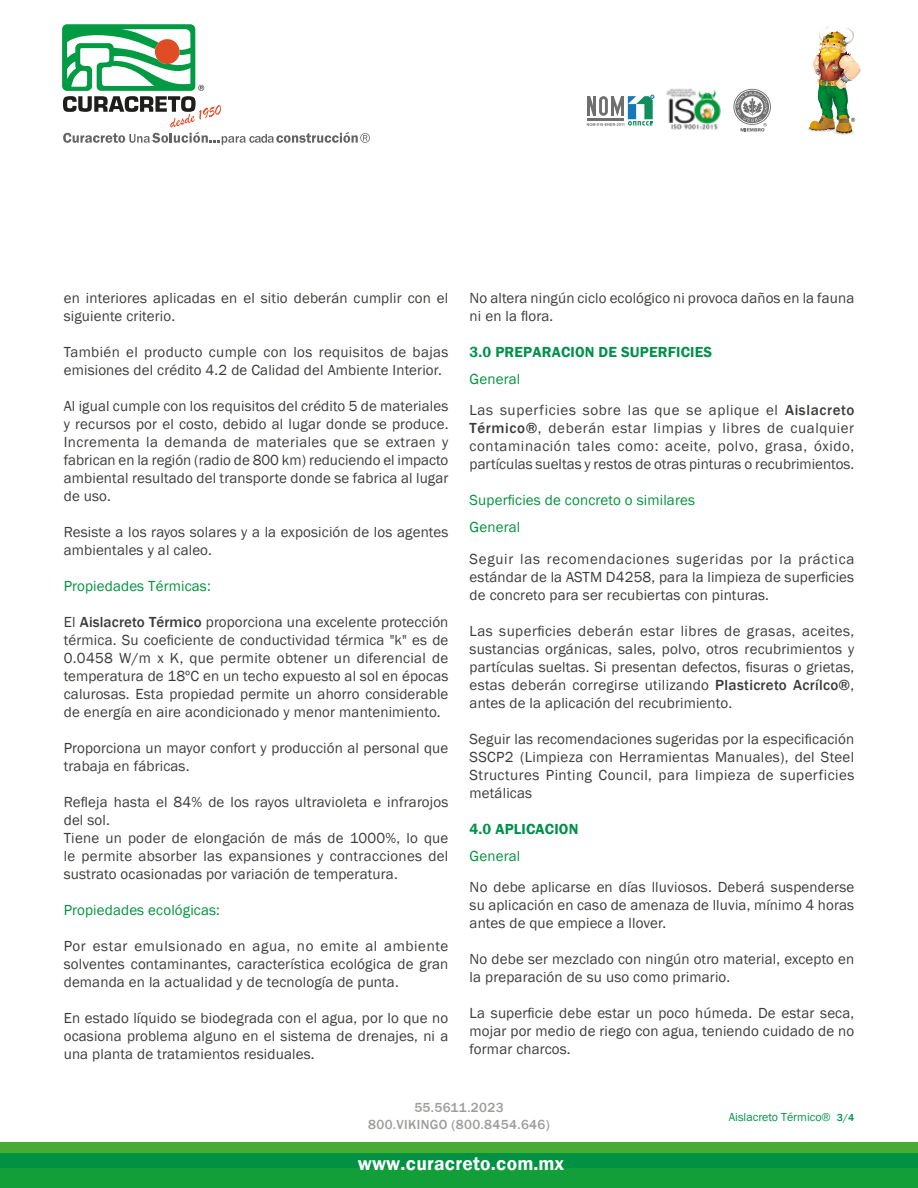
<style>
.page{position:relative;width:918px;height:1188px;background:#fff}
.page>*{position:absolute;margin:0;border:0;box-sizing:border-box;transform-origin:0 0}
.t1{font:600 19.5px "Franklin Gothic";letter-spacing:.01em;color:#fff}
.t2{font:15px/18px "Franklin Gothic";letter-spacing:.01em;color:#3c3c3b;text-align:justify}
.t3{font:15px/27px "Franklin Gothic";letter-spacing:.01em;color:#00943c}
.t4{font:15px/31.5px "Franklin Gothic";letter-spacing:.04em;color:#3c3c3b}
.t5{font:600 15px "Franklin Gothic";letter-spacing:.01em;color:#00914c}
.t6{font:500 13.5px/16.2px "Franklin Gothic";letter-spacing:.025em;color:#9d9d9c;text-align:center}
.t7{font:12px "Franklin Gothic";color:#00914c}
.s1{font-weight:500}
.s2{color:#00943c}
.s3{font-weight:500;font-size:10.5px}
</style>
<div class="page">
<img style="left:843px;top:133px;width:10px;height:2px">
<img style="left:807px;top:128px;width:36px;height:7px">
<div style="left:0;top:1168px;width:918px;height:20px;background:#129f39"></div>
<div style="left:0;top:1153px;width:918px;height:15px;background:#009143"></div>
<div style="left:0;top:1143px;width:918px;height:10px;background:#48ac34"></div>
<svg style="left:62px;top:24px;width:308px;height:121px"></svg>
<img style="left:809px;top:27px;width:52px;height:106px">
<svg style="left:587px;top:95px;width:67px;height:31px"></svg>
<img style="left:666px;top:88px;width:55px;height:42px">
<svg style="left:733px;top:89px;width:38px;height:43px"></svg>
<p class="t2" style="left:64px;top:289px;width:386px">en interiores aplicadas en el sitio deberán cumplir con el siguiente criterio.</p>
<p class="t2" style="left:64px;top:343px;width:386px">También el producto cumple con los requisitos de bajas emisiones del crédito 4.2 de Calidad del Ambiente Interior.</p>
<p class="t2" style="left:64px;top:397px;width:386px">Al igual cumple con los requisitos del crédito 5 de materiales y recursos por el costo, debido al lugar donde se produce.<br>Incrementa la demanda de materiales que se extraen y fabrican en la región (radio de 800 km) reduciendo el impacto ambiental resultado del transporte donde se fabrica al lugar de uso.</p>
<p class="t2" style="left:64px;top:523px;width:386px">Resiste a los rayos solares y a la exposición de los agentes ambientales y al caleo.</p>
<p class="t3" style="left:64px;top:573px;width:149px">Propiedades Térmicas:</p>
<p class="t2" style="left:64px;top:613px;width:386px">El <span class="s1">Aislacreto Térmico</span> proporciona una excelente protección térmica. Su coeficiente de conductividad térmica "k" es de 0.0458 W/m x K, que permite obtener un diferencial de temperatura de 18ºC en un techo expuesto al sol en épocas calurosas. Esta propiedad permite un ahorro considerable de energía en aire acondicionado y menor mantenimiento.</p>
<p class="t2" style="left:64px;top:739px;width:386px">Proporciona un mayor confort y producción al personal que trabaja en fábricas.</p>
<p class="t2" style="left:64px;top:793px;width:386px;text-align:left">Refleja hasta el 84% de los rayos ultravioleta e infrarojos del sol.<br>Tiene un poder de elongación de más de 1000%, lo que le permite absorber las expansiones y contracciones del sustrato ocasionadas por variación de temperatura.</p>
<p class="t3" style="left:64px;top:897px;width:158px">Propiedades ecológicas:</p>
<p class="t2" style="left:64px;top:937px;width:386px">Por estar emulsionado en agua, no emite al ambiente solventes contaminantes, característica ecológica de gran demanda en la actualidad y de tecnología de punta.</p>
<p class="t2" style="left:64px;top:1009px;width:386px">En estado líquido se biodegrada con el agua, por lo que no ocasiona problema alguno en el sistema de drenajes, ni a una planta de tratamientos residuales.</p>
<p class="t2" style="left:470px;top:289px;width:386px">No altera ningún ciclo ecológico ni provoca daños en la fauna ni en la flora.</p>
<p class="t5" style="left:470px;top:343px;width:244px">3.0 PREPARACION DE SUPERFICIES</p>
<p class="t4" style="left:470px;top:363px;width:386px"><span class="s2">General<br></span>Las superficies sobre las que se aplique el <span class="s1">Aislacreto</span></p>
<p class="t2" style="left:470px;top:420px;width:386px"><span class="s1">Térmico®</span>, deberán estar limpias y libres de cualquier contaminación tales como: aceite, polvo, grasa, óxido, partículas sueltas y restos de otras pinturas o recubrimientos.</p>
<p class="t3" style="left:470px;top:487px;width:227px">Superficies de concreto o similares<br>General</p>
<p class="t2" style="left:470px;top:550px;width:386px">Seguir las recomendaciones sugeridas por la práctica estándar de la ASTM D4258, para la limpieza de superficies de concreto para ser recubiertas con pinturas.</p>
<p class="t2" style="left:470px;top:622px;width:386px">Las superficies deberán estar libres de grasas, aceites, sustancias orgánicas, sales, polvo, otros recubrimientos y partículas sueltas. Si presentan defectos, fisuras o grietas, estas deberán corregirse utilizando <span class="s1">Plasticreto Acrílco®</span>, antes de la aplicación del recubrimiento.</p>
<p class="t2" style="left:470px;top:730px;width:386px">Seguir las recomendaciones sugeridas por la especificación SSCP2 (Limpieza con Herramientas Manuales), del Steel Structures Pinting Council, para limpieza de superficies metálicas</p>
<p class="t5" style="left:470px;top:820px;width:110px">4.0 APLICACION</p>
<p class="t3" style="left:470px;top:843px;width:52px">General</p>
<p class="t2" style="left:470px;top:879px;width:386px">No debe aplicarse en días lluviosos. Deberá suspenderse su aplicación en caso de amenaza de lluvia, mínimo 4 horas antes de que empiece a llover.</p>
<p class="t2" style="left:470px;top:951px;width:386px">No debe ser mezclado con ningún otro material, excepto en la preparación de su uso como primario.</p>
<p class="t2" style="left:470px;top:1005px;width:386px">La superficie debe estar un poco húmeda. De estar seca, mojar por medio de riego con agua, teniendo cuidado de no formar charcos.</p>
<p class="t6" style="left:368px;top:1100px;width:183px">55.5611.2023<br>800.VIKINGO (800.8454.646)</p>
<h1 class="t1" style="left:358px;top:1152px;width:208px">www.curacreto.com.mx</h1>
<p class="t7" style="left:729px;top:1110px;width:127px">Aislacreto Térmico® <span class="s3">3/4</span></p>
</div>
